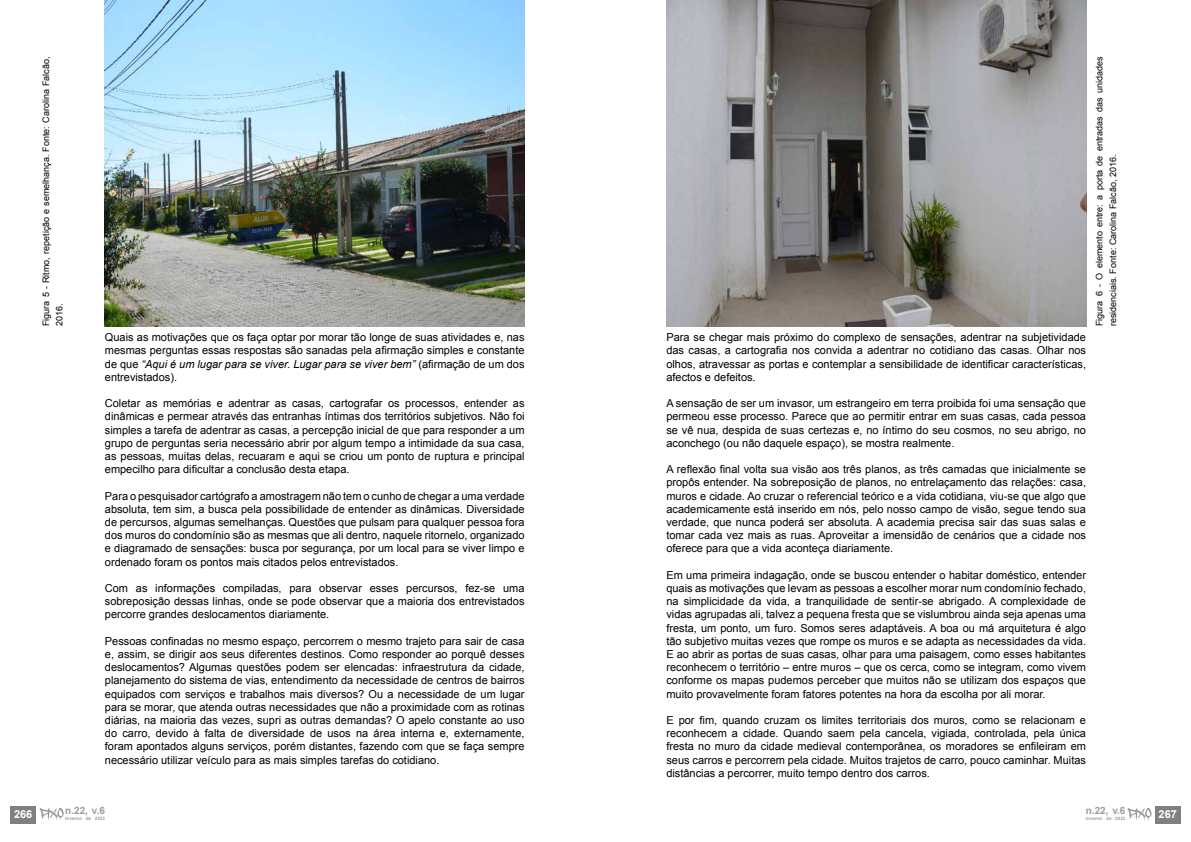
<style>
.page{position:relative;width:1191px;height:842px;background:#fff}
.page>*{position:absolute;margin:0;border:0;box-sizing:border-box;transform-origin:0 0}
.t1{font:11px/13.2px "Arial";color:#000;text-align:justify}
.t2{font:700 11px "Arial";color:#fff}
.t3{font:700 10px "Arial";color:#9d9d9c}
.t4{font:9px/13.5px "Arial";color:#000}
.t5{font:700 4.6px "Arial";color:#9d9d9c}
.s1{font-style:italic}
</style>
<div class="page">
<img style="left:105px;top:0;width:419px;height:326px">
<img style="left:666px;top:0;width:420px;height:326px">
<div style="left:1155px;top:806px;width:25px;height:17px;background:#808080"></div>
<svg style="left:1127px;top:808px;width:24px;height:13px"></svg>
<div style="left:11px;top:806px;width:25px;height:17px;background:#808080"></div>
<svg style="left:40px;top:808px;width:24px;height:13px"></svg>
<p class="t4" style="left:39px;top:326px;width:271px;rotate:-90deg">Figura 5 - Ritmo, repetição e semelhança. Fonte: Carolina Falcão,<br>2016.</p>
<p class="t4" style="left:1092px;top:326px;width:271px;rotate:-90deg">Figura 6 - O elemento entre: a porta de entradas das unidades residenciais. Fonte: Carolina Falcão, 2016.</p>
<p class="t1" style="left:105px;top:331px;width:421px">Quais as motivações que os faça optar por morar tão longe de suas atividades e, nas mesmas perguntas essas respostas são sanadas pela afirmação simples e constante de que <span class="s1">“Aqui é um lugar para se viver. Lugar para se viver bem”</span> (afirmação de um dos entrevistados).</p>
<p class="t1" style="left:105px;top:397px;width:421px">Coletar as memórias e adentrar as casas, cartografar os processos, entender as dinâmicas e permear através das entranhas íntimas dos territórios subjetivos. Não foi simples a tarefa de adentrar as casas, a percepção inicial de que para responder a um grupo de perguntas seria necessário abrir por algum tempo a intimidade da sua casa, as pessoas, muitas delas, recuaram e aqui se criou um ponto de ruptura e principal empecilho para dificultar a conclusão desta etapa.</p>
<p class="t1" style="left:105px;top:489px;width:421px">Para o pesquisador cartógrafo a amostragem não tem o cunho de chegar a uma verdade absoluta, tem sim, a busca pela possibilidade de entender as dinâmicas. Diversidade de percursos, algumas semelhanças. Questões que pulsam para qualquer pessoa fora dos muros do condomínio são as mesmas que ali dentro, naquele ritornelo, organizado e diagramado de sensações: busca por segurança, por um local para se viver limpo e ordenado foram os pontos mais citados pelos entrevistados.</p>
<p class="t1" style="left:105px;top:582px;width:421px">Com as informações compiladas, para observar esses percursos, fez-se uma sobreposição dessas linhas, onde se pode observar que a maioria dos entrevistados percorre grandes deslocamentos diariamente.</p>
<p class="t1" style="left:105px;top:634px;width:421px">Pessoas confinadas no mesmo espaço, percorrem o mesmo trajeto para sair de casa e, assim, se dirigir aos seus diferentes destinos. Como responder ao porquê desses deslocamentos? Algumas questões podem ser elencadas: infraestrutura da cidade, planejamento do sistema de vias, entendimento da necessidade de centros de bairros equipados com serviços e trabalhos mais diversos? Ou a necessidade de um lugar para se morar, que atenda outras necessidades que não a proximidade com as rotinas diárias, na maioria das vezes, supri as outras demandas? O apelo constante ao uso do carro, devido à falta de diversidade de usos na área interna e, externamente, foram apontados alguns serviços, porém distantes, fazendo com que se faça sempre necessário utilizar veículo para as mais simples tarefas do cotidiano.</p>
<p class="t1" style="left:666px;top:331px;width:421px">Para se chegar mais próximo do complexo de sensações, adentrar na subjetividade das casas, a cartografia nos convida a adentrar no cotidiano das casas. Olhar nos olhos, atravessar as portas e contemplar a sensibilidade de identificar características, afectos e defeitos.</p>
<p class="t1" style="left:666px;top:397px;width:421px">A sensação de ser um invasor, um estrangeiro em terra proibida foi uma sensação que permeou esse processo. Parece que ao permitir entrar em suas casas, cada pessoa se vê nua, despida de suas certezas e, no íntimo do seu cosmos, no seu abrigo, no aconchego (ou não daquele espaço), se mostra realmente.</p>
<p class="t1" style="left:666px;top:463px;width:421px">A reflexão final volta sua visão aos três planos, as três camadas que inicialmente se propôs entender. Na sobreposição de planos, no entrelaçamento das relações: casa, muros e cidade. Ao cruzar o referencial teórico e a vida cotidiana, viu-se que algo que academicamente está inserido em nós, pelo nosso campo de visão, segue tendo sua verdade, que nunca poderá ser absoluta. A academia precisa sair das suas salas e tomar cada vez mais as ruas. Aproveitar a imensidão de cenários que a cidade nos oferece para que a vida aconteça diariamente.</p>
<p class="t1" style="left:666px;top:568px;width:421px">Em uma primeira indagação, onde se buscou entender o habitar doméstico, entender quais as motivações que levam as pessoas a escolher morar num condomínio fechado, na simplicidade da vida, a tranquilidade de sentir-se abrigado. A complexidade de vidas agrupadas ali, talvez a pequena fresta que se vislumbrou ainda seja apenas uma fresta, um ponto, um furo. Somos seres adaptáveis. A boa ou má arquitetura é algo tão subjetivo muitas vezes que rompe os muros e se adapta as necessidades da vida.<br>E ao abrir as portas de suas casas, olhar para uma paisagem, como esses habitantes reconhecem o território – entre muros – que os cerca, como se integram, como vivem conforme os mapas pudemos perceber que muitos não se utilizam dos espaços que muito provavelmente foram fatores potentes na hora da escolha por ali morar.</p>
<p class="t1" style="left:666px;top:714px;width:421px">E por fim, quando cruzam os limites territoriais dos muros, como se relacionam e reconhecem a cidade. Quando saem pela cancela, vigiada, controlada, pela única fresta no muro da cidade medieval contemporânea, os moradores se enfileiram em seus carros e percorrem pela cidade. Muitos trajetos de carro, pouco caminhar. Muitas distâncias a percorrer, muito tempo dentro dos carros.</p>
<p class="t2" style="left:14px;top:807px;width:20px">266</p>
<p class="t3" style="left:65px;top:804px;width:41px">n.22, v.6</p>
<p class="t5" style="left:65px;top:815px;width:41px">inverno de 2022</p>
<p class="t3" style="left:1085px;top:804px;width:41px">n.22, v.6</p>
<p class="t5" style="left:1085px;top:815px;width:41px">inverno de 2022</p>
<p class="t2" style="left:1158px;top:807px;width:20px">267</p>
</div>
